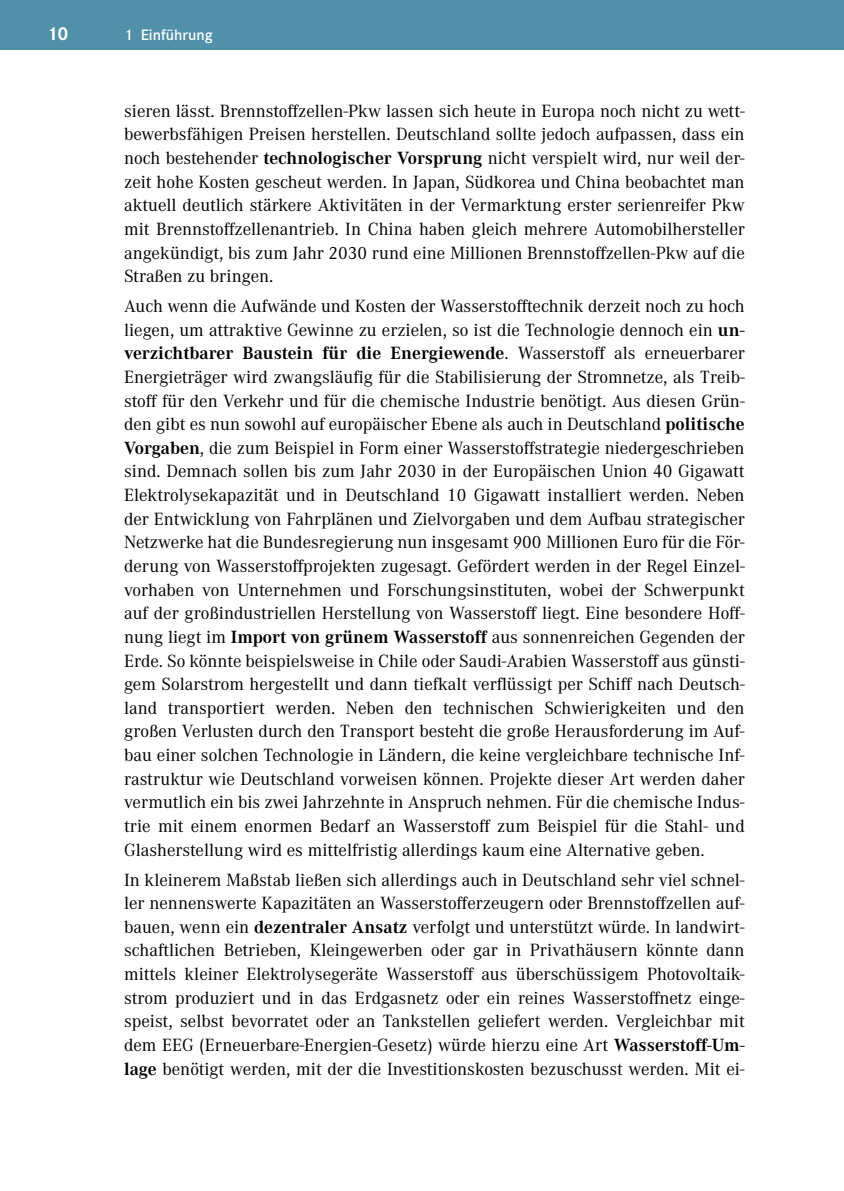
<style>
.page{position:relative;width:844px;height:1191px;background:#fff}
.page>*{position:absolute;margin:0;border:0;box-sizing:border-box;transform-origin:0 0}
.t1{font:700 19.25px "Corporate S Pro";color:#fff}
.t2{font:18.38px/23.6px "Corporate A Pro";color:#000;text-align:justify}
.t3{font:600 15.75px "Corporate S Pro";color:#fff}
.s1{font-weight:700}
</style>
<div class="page">
<div style="left:0;top:0;width:843px;height:50px;background:#5190a9"></div>
<hr style="left:843px;top:0;width:1px;height:50px;background:#5190a9">
<p class="t1" style="left:50px;top:18px;width:20px">10</p>
<p class="t3" style="left:124px;top:23px;width:90px">1 Einführung</p>
<p class="t2" style="left:124px;top:98px;width:622px">sieren lässt. Brennstoffzellen-Pkw lassen sich heute in Europa noch nicht zu wett&shy;bewerbsfähigen Preisen herstellen. Deutschland sollte jedoch aufpassen, dass ein noch bestehender <span class="s1">technologischer Vorsprung</span> nicht verspielt wird, nur weil der&shy;zeit hohe Kosten gescheut werden. In Japan, Südkorea und China beobachtet man aktuell deutlich stärkere Aktivitäten in der Vermarktung erster serienreifer Pkw mit Brennstoffzellenantrieb. In China haben gleich mehrere Automobilhersteller angekündigt, bis zum Jahr 2030 rund eine Millionen Brennstoffzellen-Pkw auf die Straßen zu bringen.</p>
<p class="t2" style="left:124px;top:293px;width:622px">Auch wenn die Aufwände und Kosten der Wasserstofftechnik derzeit noch zu hoch liegen, um attraktive Gewinne zu erzielen, so ist die Technologie dennoch ein <span class="s1">un&shy;verzichtbarer Baustein für die Energiewende</span>. Wasserstoff als erneuerbarer Energieträger wird zwangsläufig für die Stabilisierung der Stromnetze, als Treib&shy;stoff für den Verkehr und für die chemische Industrie benötigt. Aus diesen Grün&shy;den gibt es nun sowohl auf europäischer Ebene als auch in Deutschland <span class="s1">politische Vorgaben</span>, die zum Beispiel in Form einer Wasserstoffstrategie niedergeschrieben sind. Demnach sollen bis zum Jahr 2030 in der Europäischen Union 40 Gigawatt Elektrolysekapazität und in Deutschland 10 Gigawatt installiert werden. Neben der Entwicklung von Fahrplänen und Zielvorgaben und dem Aufbau strategischer Netzwerke hat die Bundesregierung nun insgesamt 900 Millionen Euro für die För&shy;derung von Wasserstoffprojekten zugesagt. Gefördert werden in der Regel Einzel&shy;vorhaben von Unternehmen und Forschungsinstituten, wobei der Schwerpunkt auf der großindustriellen Herstellung von Wasserstoff liegt. Eine besondere Hoff&shy;nung liegt im <span class="s1">Import von grünem Wasserstoff</span> aus sonnenreichen Gegenden der Erde. So könnte beispielsweise in Chile oder Saudi-Arabien Wasserstoff aus günsti&shy;gem Solarstrom hergestellt und dann tiefkalt verflüssigt per Schiff nach Deutsch&shy;land transportiert werden. Neben den technischen Schwierigkeiten und den großen Verlusten durch den Transport besteht die große Herausforderung im Auf&shy;bau einer solchen Technologie in Ländern, die keine vergleichbare technische Inf&shy;rastruktur wie Deutschland vorweisen können. Projekte dieser Art werden daher vermutlich ein bis zwei Jahrzehnte in Anspruch nehmen. Für die chemische Indus&shy;trie mit einem enormen Bedarf an Wasserstoff zum Beispiel für die Stahl- und Glasherstellung wird es mittelfristig allerdings kaum eine Alternative geben.</p>
<p class="t2" style="left:124px;top:867px;width:622px">In kleinerem Maßstab ließen sich allerdings auch in Deutschland sehr viel schnel&shy;ler nennenswerte Kapazitäten an Wasserstofferzeugern oder Brennstoffzellen auf&shy;bauen, wenn ein <span class="s1">dezentraler Ansatz</span> verfolgt und unterstützt würde. In landwirt&shy;schaftlichen Betrieben, Kleingewerben oder gar in Privathäusern könnte dann mittels kleiner Elektrolysegeräte Wasserstoff aus überschüssigem Photovoltaik&shy;strom produziert und in das Erdgasnetz oder ein reines Wasserstoffnetz einge&shy;speist, selbst bevorratet oder an Tankstellen geliefert werden. Vergleichbar mit dem EEG (Erneuerbare-Energien-Gesetz) würde hierzu eine Art <span class="s1">Wasserstoff-Um&shy;lage</span> benötigt werden, mit der die Investitionskosten bezuschusst werden. Mit ei-</p>
</div>
